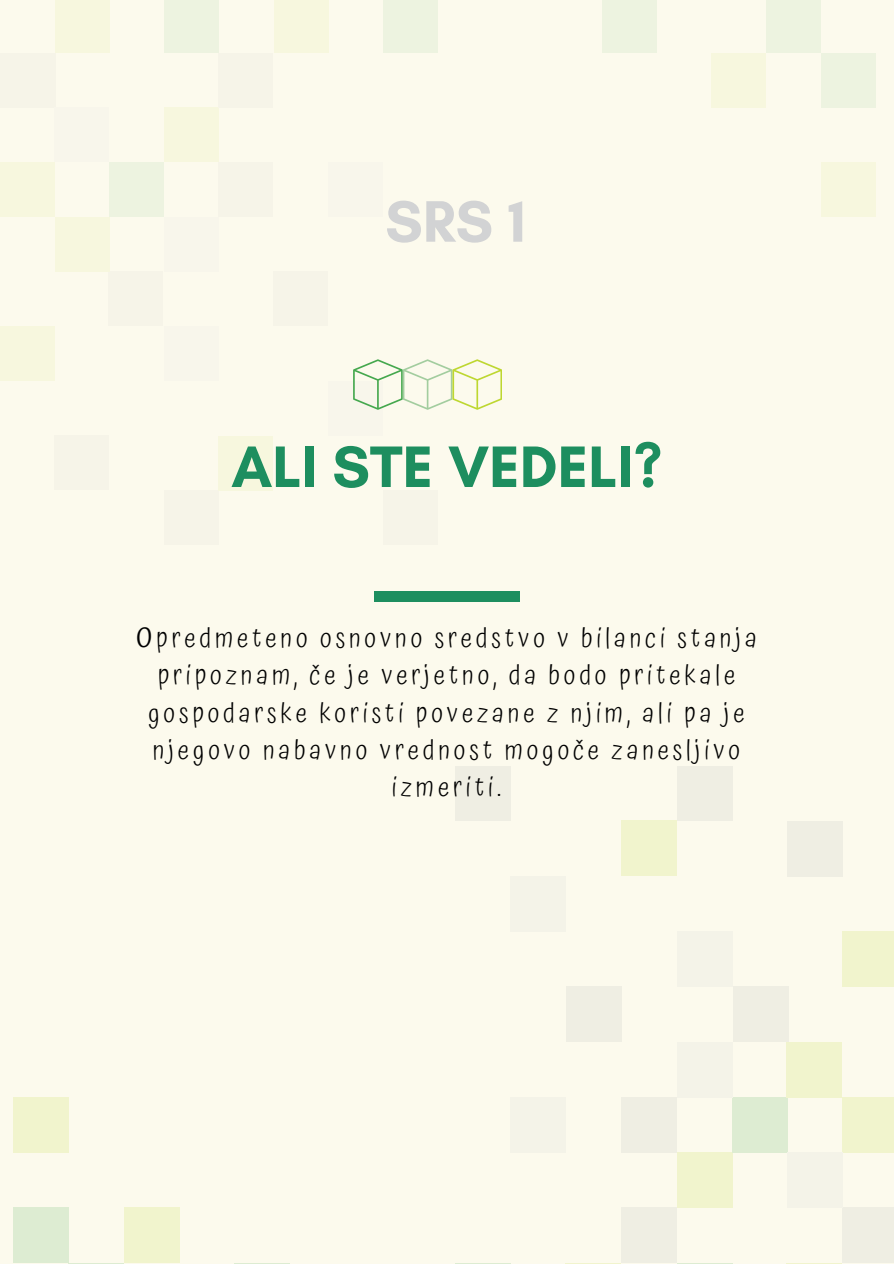
<style>
.page{position:relative;width:894px;height:1264px;background:#fff}
.page>*{position:absolute;margin:0;border:0;box-sizing:border-box;transform-origin:0 0}
.t1{font:700 59.55px "Glacial Indifference";color:#1d8e5f}
.t2{font:700 59.55px "Glacial Indifference";color:#d2d3d4}
.t3{font:300 27px/37.2px "Atma";letter-spacing:.14em;color:#000;text-align:center}
.s1{font-weight:400}
</style>
<div class="page">
<div style="left:0;top:0;width:893px;height:1263px;background:#fcfaed"></div>
<div style="left:274px;top:0;width:54px;height:53px;background:#f7f7de"></div>
<div style="left:820px;top:162px;width:55px;height:55px;background:#f7f7de"></div>
<div style="left:601px;top:0;width:55px;height:53px;background:#edf3e0"></div>
<div style="left:383px;top:0;width:55px;height:53px;background:#edf3e0"></div>
<div style="left:55px;top:0;width:55px;height:53px;background:#f7f7de"></div>
<div style="left:164px;top:326px;width:54px;height:55px;background:#f8f6eb"></div>
<div style="left:328px;top:381px;width:55px;height:54px;background:#f8f6eb"></div>
<div style="left:273px;top:271px;width:54px;height:55px;background:#f6f4e8"></div>
<div style="left:108px;top:271px;width:55px;height:55px;background:#f6f4e8"></div>
<div style="left:1px;top:326px;width:54px;height:55px;background:#f7f7de"></div>
<div style="left:1px;top:53px;width:54px;height:54px;background:#f6f4e8"></div>
<div style="left:765px;top:0;width:55px;height:53px;background:#edf3e0"></div>
<div style="left:820px;top:53px;width:55px;height:54px;background:#edf3e0"></div>
<div style="left:711px;top:53px;width:54px;height:54px;background:#f7f7de"></div>
<div style="left:164px;top:108px;width:54px;height:54px;background:#f7f7de"></div>
<div style="left:1px;top:162px;width:54px;height:55px;background:#f7f7de"></div>
<div style="left:109px;top:162px;width:55px;height:55px;background:#edf3e0"></div>
<div style="left:164px;top:217px;width:54px;height:54px;background:#f8f6eb"></div>
<div style="left:54px;top:108px;width:55px;height:54px;background:#f8f6eb"></div>
<div style="left:164px;top:490px;width:54px;height:54px;background:#f6f4e8"></div>
<div style="left:383px;top:490px;width:55px;height:54px;background:#f6f4e8"></div>
<div style="left:218px;top:436px;width:55px;height:54px;background:#f7f7de"></div>
<div style="left:328px;top:162px;width:55px;height:55px;background:#f8f6eb"></div>
<div style="left:218px;top:162px;width:55px;height:55px;background:#f6f4e8"></div>
<div style="left:55px;top:217px;width:55px;height:54px;background:#f7f7de"></div>
<div style="left:54px;top:435px;width:55px;height:54px;background:#f6f4e8"></div>
<div style="left:218px;top:53px;width:55px;height:54px;background:#f6f4e8"></div>
<div style="left:164px;top:0;width:54px;height:53px;background:#edf3e0"></div>
<div style="left:374px;top:591px;width:145px;height:10px;background:#1d8e5f"></div>
<svg style="left:353px;top:359px;width:149px;height:51px"></svg>
<hr style="left:565px;top:1262px;width:56px;height:1px;background:#bed731">
<div style="left:14px;top:1097px;width:55px;height:55px;background:#f1f4cd"></div>
<hr style="left:234px;top:1262px;width:55px;height:1px;background:#45a84e">
<hr style="left:455px;top:1262px;width:55px;height:1px;background:#45a84e">
<hr style="left:786px;top:1262px;width:55px;height:1px;background:#bed731">
<div style="left:677px;top:931px;width:55px;height:55px;background:#f4f3e8"></div>
<div style="left:510px;top:876px;width:55px;height:55px;background:#f4f3e8"></div>
<div style="left:566px;top:986px;width:55px;height:55px;background:#efeee3"></div>
<div style="left:732px;top:986px;width:56px;height:55px;background:#efeee3"></div>
<div style="left:841px;top:931px;width:52px;height:55px;background:#f1f4cd"></div>
<div style="left:841px;top:1207px;width:52px;height:55px;background:#efeee3"></div>
<hr style="left:69px;top:1262px;width:55px;height:1px;background:#45a84e">
<div style="left:14px;top:1207px;width:55px;height:55px;background:#ddecd2"></div>
<div style="left:124px;top:1207px;width:55px;height:55px;background:#f1f4cd"></div>
<div style="left:677px;top:1152px;width:55px;height:55px;background:#f1f4cd"></div>
<div style="left:841px;top:1097px;width:52px;height:55px;background:#f1f4cd"></div>
<div style="left:732px;top:1097px;width:55px;height:55px;background:#ddecd2"></div>
<div style="left:677px;top:1041px;width:55px;height:56px;background:#f4f3e8"></div>
<div style="left:787px;top:1152px;width:55px;height:55px;background:#f4f3e8"></div>
<div style="left:677px;top:766px;width:55px;height:54px;background:#efeee3"></div>
<div style="left:455px;top:766px;width:55px;height:54px;background:#efeee3"></div>
<div style="left:621px;top:820px;width:56px;height:56px;background:#f1f4cd"></div>
<div style="left:510px;top:1097px;width:55px;height:55px;background:#f4f3e8"></div>
<div style="left:621px;top:1097px;width:56px;height:55px;background:#efeee3"></div>
<div style="left:786px;top:1041px;width:55px;height:56px;background:#f1f4cd"></div>
<div style="left:787px;top:821px;width:55px;height:56px;background:#efeee3"></div>
<div style="left:621px;top:1207px;width:56px;height:55px;background:#efeee3"></div>
<hr style="left:677px;top:1262px;width:55px;height:1px;background:#45a84e">
<h1 class="t2" style="left:385px;top:185px;width:142px">SRS 1</h1>
<p class="t1" style="left:231px;top:430px;width:432px">ALI STE VEDELI?</p>
<p class="t3" style="left:136px;top:619px;width:622px"><span class="s1">O</span>predmeteno osnovno sredstvo v bilanci stanja pripoznam, če je verjetno, da bodo pritekale gospodarske koristi povezane z njim, ali pa je njegovo nabavno vrednost mogoče zanesljivo izmeriti.</p>
</div>
